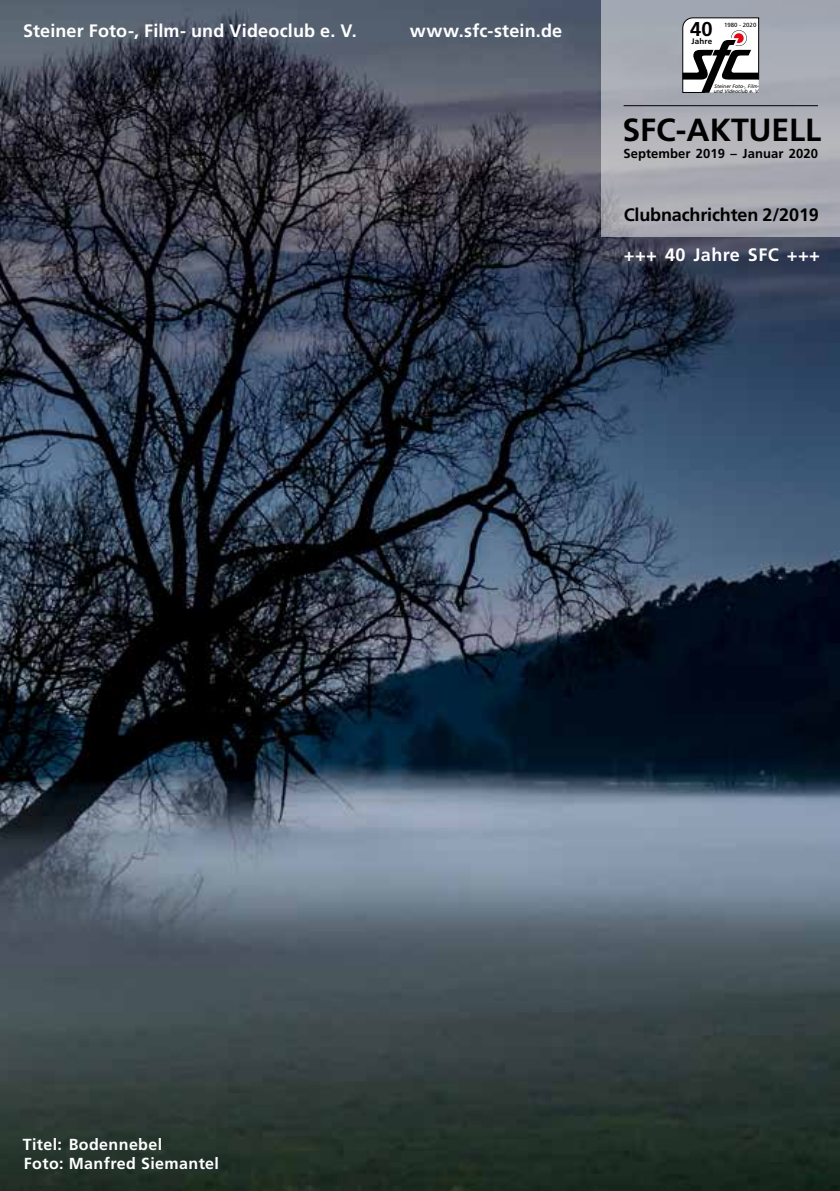
<style>
.page{position:relative;width:840px;height:1191px;background:#fff}
.page>*{position:absolute;margin:0;border:0;box-sizing:border-box;transform-origin:0 0}
.t1{font:700 32px "Frutiger";color:#000}
.t2{font:700 20px "Frutiger";color:#000}
.t3{font:700 18px "Frutiger";letter-spacing:.01em;color:#fff}
.t4{font:700 18px "Frutiger";letter-spacing:-.01em;color:#000}
.t5{font:700 16px/19.2px "Frutiger";letter-spacing:.025em;color:#fff}
.t6{font:700 13px "Frutiger";letter-spacing:.005em;color:#000}
.t7{font:700 8px "Frutiger";letter-spacing:.025em;color:#000}
.t8{font:6px "Frutiger";color:#000}
.t9{font:italic 5px/5px "Frutiger";color:#000}
</style>
<div class="page">
<img style="left:0;top:0;width:839px;height:1191px">
<svg style="left:601px;top:0;width:238px;height:237px;background:#a9abb4"></svg>
<hr style="left:623px;top:105px;width:194px;height:1px;background:#000">
<svg style="left:681px;top:17px;width:77px;height:76px"></svg>
<p class="t3" style="left:23px;top:20px;width:335px">Steiner Foto-, Film- und Videoclub e. V.</p>
<p class="t3" style="left:409px;top:20px;width:154px">www.sfc-stein.de</p>
<p class="t2" style="left:690px;top:18px;width:24px">40</p>
<p class="t7" style="left:691px;top:36px;width:22px">Jahre</p>
<p class="t8" style="left:723px;top:21px;width:34px">1980 - 2020</p>
<p class="t9" style="left:713px;top:83px;width:47px">Steiner Foto-, Film&shy;und Videoclub e. V.</p>
<h1 class="t1" style="left:622px;top:111px;width:200px">SFC-AKTUELL</h1>
<p class="t6" style="left:623px;top:146px;width:196px">September 2019 – Januar 2020</p>
<p class="t4" style="left:623px;top:204px;width:196px">Clubnachrichten 2/2019</p>
<p class="t3" style="left:623px;top:244px;width:198px">+++ 40 Jahre SFC +++</p>
<p class="t5" style="left:23px;top:1134px;width:198px">Titel: Bodennebel<br>Foto: Manfred Siemantel</p>
</div>
